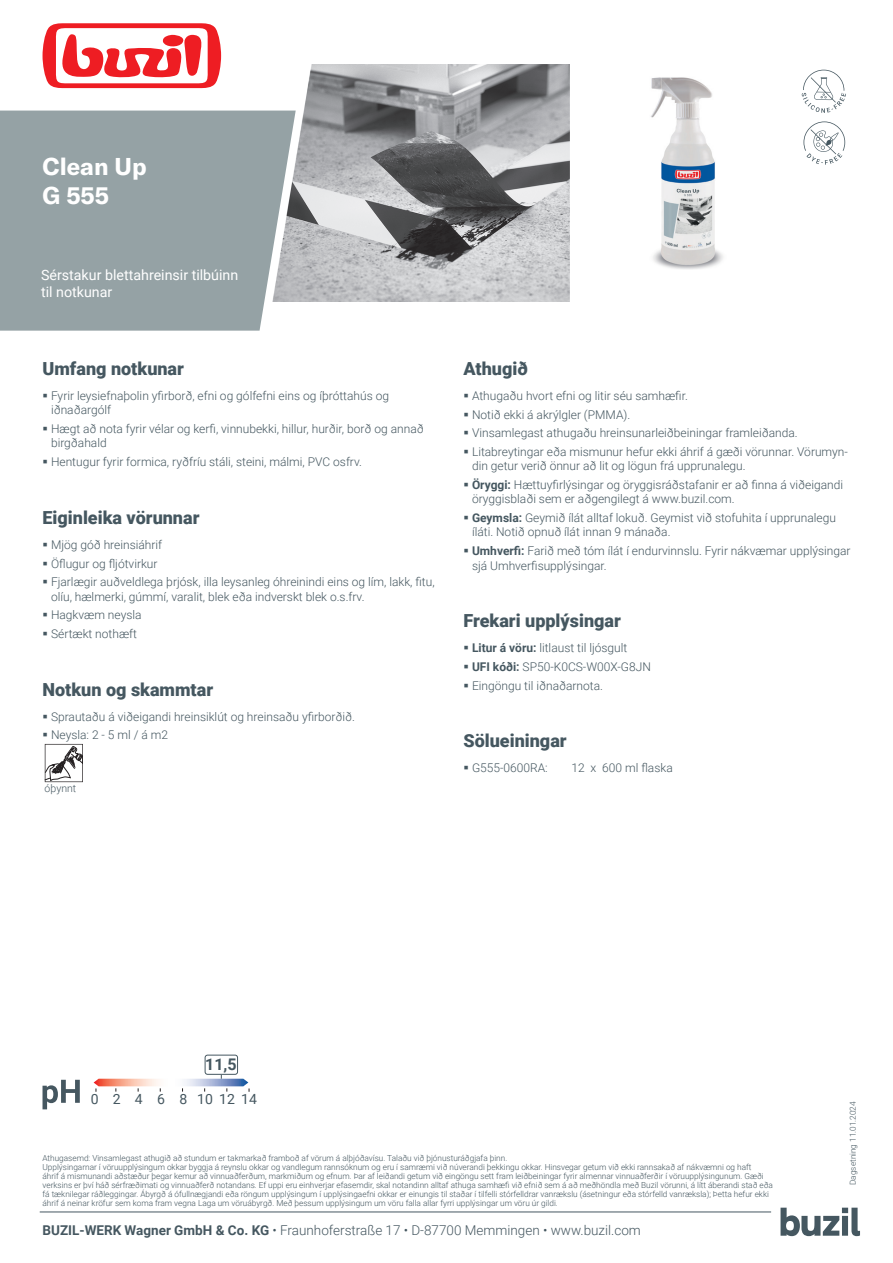
<style>
.page{position:relative;width:893px;height:1263px;background:#fff}
.page>*{position:absolute;margin:0;border:0;box-sizing:border-box;transform-origin:0 0}
.t1{font:700 24px/28.8px "GT America LCG";color:#fff}
.t2{font:900 18px "Roboto";color:#455760}
.t3{font:700 16.05px "Roboto";color:#455760}
.t4{font:14.25px/17.1px "Roboto";color:#fff}
.t5{font:13.95px "Roboto";color:#455760}
.t6{font:300 13.5px "Roboto";color:#455760}
.t7{font:300 12px/14.4px "Roboto";color:#455760}
.t8{font:300 10.5px "Roboto";color:#455760}
.t9{font:300 8.25px/9px "Roboto";color:#455760}
.s1{font-weight:700}
</style>
<div class="page">
<img style="left:269px;top:64px;width:300px;height:238px">
<svg style="left:801px;top:69px;width:45px;height:44px"></svg>
<svg style="left:803px;top:121px;width:42px;height:44px"></svg>
<svg style="left:43px;top:23px;width:178px;height:65px"></svg>
<div style="left:0;top:111px;width:296px;height:220px;background:#95a2a5"></div>
<svg style="left:45px;top:744px;width:38px;height:38px"></svg>
<hr style="left:40px;top:1212px;width:731px;height:1px;background:#455760">
<svg style="left:780px;top:1208px;width:80px;height:28px"></svg>
<img style="left:651px;top:77px;width:72px;height:192px">
<svg style="left:43px;top:1080px;width:37px;height:29px"></svg>
<svg style="left:94px;top:1075px;width:156px;height:17px"></svg>
<div style="left:205px;top:1054px;width:33px;height:21px;border:1px solid #455760;border-radius:2px"></div>
<h1 class="t1" style="left:43px;top:152px;width:106px">Clean Up<br>G 555</h1>
<p class="t4" style="left:41px;top:266px;width:199px">Sérstakur blettahreinsir tilbúinn til notkunar</p>
<h2 class="t2" style="left:43px;top:356px;width:143px">Umfang notkunar</h2>
<p class="t7" style="left:51px;top:388px;width:340px;text-indent:-9px">▪ Fyrir leysiefnaþolin yfirborð, efni og gólfefni eins og íþróttahús og iðnaðargólf</p>
<p class="t7" style="left:51px;top:421px;width:374px;text-indent:-9px">▪ Hægt að nota fyrir vélar og kerfi, vinnubekki, hillur, hurðir, borð og annað birgðahald</p>
<p class="t7" style="left:43px;top:454px;width:321px">▪ Hentugur fyrir formica, ryðfríu stáli, steini, málmi, PVC osfrv.</p>
<h2 class="t2" style="left:43px;top:505px;width:158px">Eiginleika vörunnar</h2>
<p class="t7" style="left:43px;top:537px;width:121px">▪ Mjög góð hreinsiáhrif</p>
<p class="t7" style="left:43px;top:556px;width:117px">▪ Öflugur og fljótvirkur</p>
<p class="t7" style="left:51px;top:574px;width:385px;text-indent:-9px">▪ Fjarlægir auðveldlega þrjósk, illa leysanleg óhreinindi eins og lím, lakk, fitu, olíu, hælmerki, gúmmí, varalit, blek eða indverskt blek o.s.frv.</p>
<p class="t7" style="left:43px;top:607px;width:101px">▪ Hagkvæm neysla</p>
<p class="t7" style="left:43px;top:626px;width:96px">▪ Sértækt nothæft</p>
<h2 class="t2" style="left:43px;top:677px;width:172px">Notkun og skammtar</h2>
<p class="t7" style="left:43px;top:709px;width:314px">▪ Sprautaðu á viðeigandi hreinsiklút og hreinsaðu yfirborðið.</p>
<p class="t7" style="left:43px;top:727px;width:127px">▪ Neysla: 2 - 5 ml / á m2</p>
<p class="t8" style="left:45px;top:781px;width:33px">óþynnt</p>
<h2 class="t2" style="left:463px;top:356px;width:66px">Athugið</h2>
<p class="t7" style="left:463px;top:388px;width:226px">▪ Athugaðu hvort efni og litir séu samhæfir.</p>
<p class="t7" style="left:463px;top:407px;width:168px">▪ Notið ekki á akrýlgler (PMMA).</p>
<p class="t7" style="left:463px;top:425px;width:336px">▪ Vinsamlegast athugaðu hreinsunarleiðbeiningar framleiðanda.</p>
<p class="t7" style="left:472px;top:444px;width:377px;text-indent:-9px">▪ Litabreytingar eða mismunur hefur ekki áhrif á gæði vörunnar. Vörumyn&shy;din getur verið önnur að lit og lögun frá upprunalegu.</p>
<p class="t7" style="left:472px;top:477px;width:373px;text-indent:-9px">▪ <span class="s1">Öryggi:</span> Hættuyfirlýsingar og öryggisráðstafanir er að finna á viðeigandi öryggisblaði sem er aðgengilegt á www.buzil.com.</p>
<p class="t7" style="left:472px;top:510px;width:365px;text-indent:-9px">▪ <span class="s1">Geymsla:</span> Geymið ílát alltaf lokuð. Geymist við stofuhita í upprunalegu íláti. Notið opnuð ílát innan 9 mánaða.</p>
<p class="t7" style="left:472px;top:543px;width:380px;text-indent:-9px">▪ <span class="s1">Umhverfi:</span> Farið með tóm ílát í endurvinnslu. Fyrir nákvæmar upplýsingar sjá Umhverfisupplýsingar.</p>
<h2 class="t2" style="left:463px;top:608px;width:159px">Frekari upplýsingar</h2>
<p class="t7" style="left:463px;top:640px;width:165px">▪ <span class="s1">Litur á vöru:</span> litlaust til ljósgult</p>
<p class="t7" style="left:463px;top:659px;width:189px">▪ <span class="s1">UFI kóði:</span> SP50-K0CS-W00X-G8JN</p>
<p class="t7" style="left:463px;top:678px;width:141px">▪ Eingöngu til iðnaðarnota.</p>
<h2 class="t2" style="left:463px;top:728px;width:105px">Sölueiningar</h2>
<p class="t7" style="left:463px;top:760px;width:86px">▪ G555-0600RA:</p>
<p class="t7" style="left:571px;top:760px;width:103px">12 x 600 ml flaska</p>
<h3 class="t3" style="left:205px;top:1052px;width:33px">11,5</h3>
<p class="t5" style="left:91px;top:1089px;width:168px">0 2 4 6 8 101214</p>
<p class="t9" style="left:43px;top:1153px;width:732px">Athugasemd: Vinsamlegast athugið að stundum er takmarkað framboð af vörum á alþjóðavísu. Talaðu við þjónusturáðgjafa þinn.<br>Upplýsingarnar í vöruupplýsingum okkar byggja á reynslu okkar og vandlegum rannsóknum og eru í samræmi við núverandi þekkingu okkar. Hinsvegar getum við ekki rannsakað af nákvæmni og haft<br>áhrif á mismunandi aðstæður þegar kemur að vinnuaðferðum, markmiðum og efnum. Þar af leiðandi getum við eingöngu sett fram leiðbeiningar fyrir almennar vinnuaðferðir í vöruupplýsingunum. Gæði verksins er því háð sérfræðimati og vinnuaðferð notandans. Ef uppi eru einhverjar efasemdir, skal notandinn alltaf athuga samhæfi við efnið sem á að meðhöndla með Buzil vörunni, á lítt áberandi stað eða fá tæknilegar ráðleggingar. Ábyrgð á ófullnægjandi eða röngum upplýsingum í upplýsingaefni okkar er einungis til staðar í tilfelli stórfelldrar vanrækslu (ásetningur eða stórfelld vanræksla); Þetta hefur ekki áhrif á neinar kröfur sem koma fram vegna Laga um vöruábyrgð. Með þessum upplýsingum um vöru falla allar fyrri upplýsingar um vöru úr gildi.</p>
<p class="t6" style="left:43px;top:1221px;width:600px"><span class="s1">BUZIL-WERK Wagner GmbH &amp; Co. KG</span> • Fraunhoferstraße 17 • D-87700 Memmingen • www.buzil.com</p>
<p class="t9" style="left:848px;top:1185px;width:85px;rotate:-90deg">Dagsetning 11.01.2024</p>
</div>
